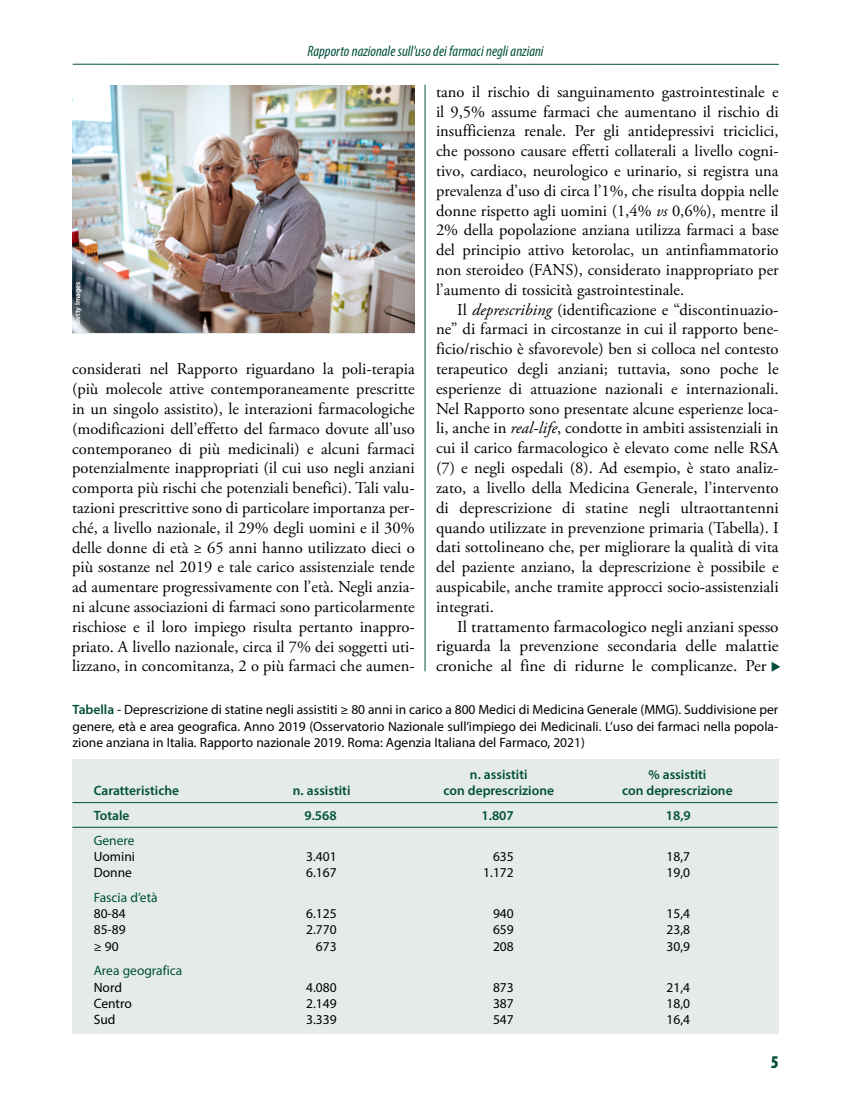
<style>
.page{position:relative;width:851px;height:1106px;background:#fff}
.page>*{position:absolute;margin:0;border:0;box-sizing:border-box;transform-origin:0 0}
.t1{font:900 condensed 18px "Myriad Pro";color:#014f3b}
.t2{font:16.5px/19.8px "Adobe Garamond Pro";color:#000;text-align:justify}
.t3{font:16.5px/19.8px "Adobe Garamond Pro";color:#000;text-align:justify;scale:1.04 1}
.t4{font:italic condensed 15px "Myriad Pro";color:#014f3b}
.t5{font:13.5px/16.2px "Myriad Pro";color:#000;text-align:justify}
.t6{font:600 13.5px "Myriad Pro";color:#014f3b}
.t7{font:13.5px "Myriad Pro";color:#014f3b}
.t8{font:600 7.5px "Myriad Pro";color:#fff}
.s1{font-style:italic}
.s2{font-weight:600;color:#014f3b}
</style>
<div class="page">
<hr style="left:73px;top:64px;width:705px;height:1px;background:#014f3b">
<hr style="left:424px;top:85px;width:1px;height:586px;background:#014f3b">
<div style="left:72px;top:759px;width:706px;height:275px;background:#e4ebe8"></div>
<hr style="left:72px;top:802px;width:705px;height:1px;background:#014f3b">
<hr style="left:72px;top:827px;width:705px;height:1px;background:#014f3b">
<img style="left:72px;top:85px;width:342px;height:248px">
<p class="t4" style="left:307px;top:42px;width:237px">Rapporto nazionale sull'uso dei farmaci negli anziani</p>
<p class="t8" style="left:73px;top:325px;width:45px;rotate:-90deg">Getty Images</p>
<p class="t2" style="left:72px;top:360px;width:344px">considerati nel Rapporto riguardano la poli-terapia (più molecole attive contemporaneamente prescritte in un singolo assistito), le interazioni farmacologiche (modificazioni dell’effetto del farmaco dovute all’uso contemporaneo di più medicinali) e alcuni farmaci potenzialmente inappropriati (il cui uso negli anziani comporta più rischi che potenziali benefici). Tali valu&shy;tazioni prescrittive sono di particolare importanza per&shy;ché, a livello nazionale, il 29% degli uomini e il 30% delle donne di età ≥ 65 anni hanno utilizzato dieci o più sostanze nel 2019 e tale carico assistenziale tende ad aumentare progressivamente con l’età. Negli anzia&shy;ni alcune associazioni di farmaci sono particolarmente rischiose e il loro impiego risulta pertanto inappro&shy;priato. A livello nazionale, circa il 7% dei soggetti uti&shy;lizzano, in concomitanza, 2 o più farmaci che aumen-</p>
<p class="t2" style="left:436px;top:82px;width:344px">tano il rischio di sanguinamento gastrointestinale e il 9,5% assume farmaci che aumentano il rischio di insufficienza renale. Per gli antidepressivi triciclici, che possono causare effetti collaterali a livello cogni&shy;tivo, cardiaco, neurologico e urinario, si registra una prevalenza d’uso di circa l’1%, che risulta doppia nelle donne rispetto agli uomini (1,4% <span class="s1">vs</span> 0,6%), mentre il 2% della popolazione anziana utilizza farmaci a base del principio attivo ketorolac, un antinfiammatorio non steroideo (FANS), considerato inappropriato per l’aumento di tossicità gastrointestinale.</p>
<p class="t2" style="left:436px;top:300px;width:344px;text-indent:21px">Il <span class="s1">deprescribing</span> (identificazione e “discontinuazio&shy;ne” di farmaci in circostanze in cui il rapporto bene&shy;ficio/rischio è sfavorevole) ben si colloca nel contesto terapeutico degli anziani; tuttavia, sono poche le esperienze di attuazione nazionali e internazionali.<br>Nel Rapporto sono presentate alcune esperienze loca&shy;li, anche in <span class="s1">real-life</span>, condotte in ambiti assistenziali in cui il carico farmacologico è elevato come nelle RSA (7) e negli ospedali (8). Ad esempio, è stato analiz&shy;zato, a livello della Medicina Generale, l’intervento di deprescrizione di statine negli ultraottantenni quando utilizzate in prevenzione primaria (Tabella). I dati sottolineano che, per migliorare la qualità di vita del paziente anziano, la deprescrizione è possibile e auspicabile, anche tramite approcci socio-assistenziali integrati.</p>
<p class="t3" style="left:436px;top:617px;width:331px;text-indent:21px">Il trattamento farmacologico negli anziani spesso riguarda la prevenzione secondaria delle malattie croniche al fine di ridurne le complicanze. Per</p>
<p class="t5" style="left:72px;top:701px;width:707px"><span class="s2">Tabella</span> - Deprescrizione di statine negli assistiti ≥ 80 anni in carico a 800 Medici di Medicina Generale (MMG). Suddivisione per genere, età e area geografica. Anno 2019 (Osservatorio Nazionale sull’impiego dei Medicinali. L’uso dei farmaci nella popola&shy;zione anziana in Italia. Rapporto nazionale 2019. Roma: Agenzia Italiana del Farmaco, 2021)</p>
<p class="t6" style="left:470px;top:766px;width:59px">n. assistiti</p>
<p class="t6" style="left:648px;top:766px;width:60px">% assistiti</p>
<p class="t6" style="left:94px;top:782px;width:87px">Caratteristiche</p>
<p class="t6" style="left:293px;top:782px;width:59px">n. assistiti</p>
<p class="t6" style="left:443px;top:782px;width:112px">con deprescrizione</p>
<p class="t6" style="left:622px;top:782px;width:112px">con deprescrizione</p>
<p class="t6" style="left:94px;top:807px;width:37px">Totale</p>
<p class="t6" style="left:304px;top:807px;width:34px">9.568</p>
<p class="t6" style="left:481px;top:807px;width:34px">1.807</p>
<p class="t6" style="left:665px;top:807px;width:26px">18,9</p>
<p class="t7" style="left:94px;top:832px;width:42px">Genere</p>
<p class="t5" style="left:94px;top:848px;width:43px">Uomini</p>
<p class="t5" style="left:306px;top:848px;width:32px">3.401</p>
<p class="t5" style="left:493px;top:848px;width:22px">635</p>
<p class="t5" style="left:666px;top:848px;width:25px">18,7</p>
<p class="t5" style="left:94px;top:864px;width:40px">Donne</p>
<p class="t5" style="left:306px;top:864px;width:32px">6.167</p>
<p class="t5" style="left:483px;top:864px;width:32px">1.172</p>
<p class="t5" style="left:666px;top:864px;width:25px">19,0</p>
<p class="t7" style="left:94px;top:889px;width:65px">Fascia d’età</p>
<p class="t5" style="left:94px;top:905px;width:33px">80-84</p>
<p class="t5" style="left:306px;top:905px;width:32px">6.125</p>
<p class="t5" style="left:493px;top:905px;width:22px">940</p>
<p class="t5" style="left:666px;top:905px;width:25px">15,4</p>
<p class="t5" style="left:94px;top:921px;width:33px">85-89</p>
<p class="t5" style="left:306px;top:921px;width:32px">2.770</p>
<p class="t5" style="left:493px;top:921px;width:22px">659</p>
<p class="t5" style="left:666px;top:921px;width:25px">23,8</p>
<p class="t5" style="left:94px;top:937px;width:27px">≥ 90</p>
<p class="t5" style="left:316px;top:937px;width:22px">673</p>
<p class="t5" style="left:493px;top:937px;width:22px">208</p>
<p class="t5" style="left:666px;top:937px;width:25px">30,9</p>
<p class="t7" style="left:94px;top:962px;width:90px">Area geografica</p>
<p class="t5" style="left:94px;top:978px;width:30px">Nord</p>
<p class="t5" style="left:306px;top:978px;width:32px">4.080</p>
<p class="t5" style="left:493px;top:978px;width:22px">873</p>
<p class="t5" style="left:666px;top:978px;width:25px">21,4</p>
<p class="t5" style="left:94px;top:994px;width:40px">Centro</p>
<p class="t5" style="left:306px;top:994px;width:32px">2.149</p>
<p class="t5" style="left:493px;top:994px;width:22px">387</p>
<p class="t5" style="left:666px;top:994px;width:25px">18,0</p>
<p class="t5" style="left:94px;top:1011px;width:23px">Sud</p>
<p class="t5" style="left:306px;top:1011px;width:32px">3.339</p>
<p class="t5" style="left:493px;top:1011px;width:22px">547</p>
<p class="t5" style="left:666px;top:1011px;width:25px">16,4</p>
<p class="t1" style="left:770px;top:1052px;width:9px">5</p>
</div>
